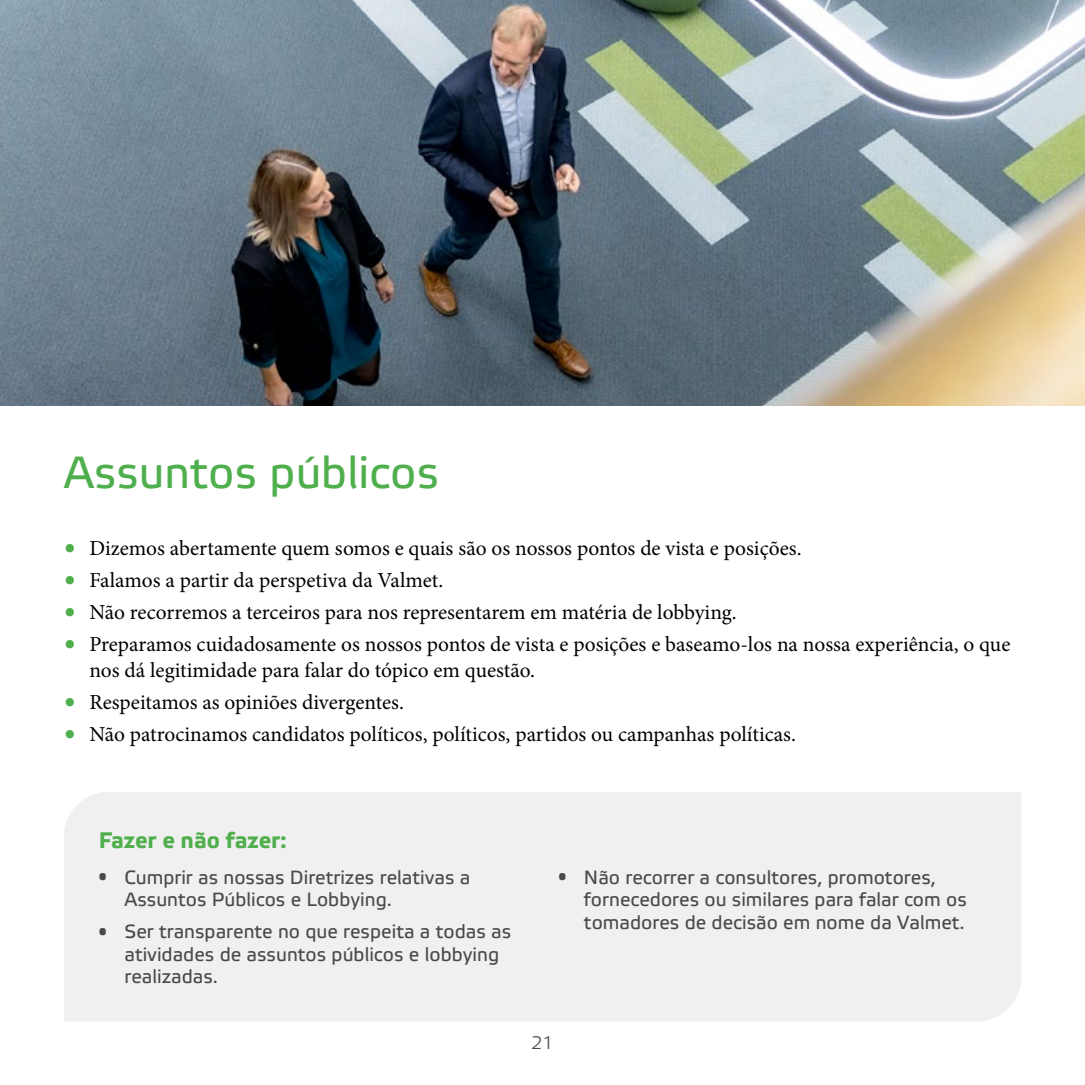
<style>
.page{position:relative;width:1085px;height:1085px;background:#fff}
.page>*{position:absolute;margin:0;border:0;box-sizing:border-box;transform-origin:0 0}
.t1{font:45px "Etelka Text";color:#4faf4d}
.t2{font:700 22.5px "Etelka Text";color:#4faf4d}
.t3{font:21.38px/25.7px "Minion Pro";color:#000}
.t4{font:19.12px/22.5px "Etelka Text";color:#4a4a49}
.t5{font:300 18px "Etelka";color:#4a4a49}
.s1{font-size:31.5px;color:#4faf4d}
.s2{font-size:13.5px}
</style>
<div class="page">
<img style="left:0;top:0;width:1084px;height:406px">
<div style="left:64px;top:792px;width:956px;height:229px;background:#f0f0f0"></div>
<h1 class="t1" style="left:64px;top:444px;width:376px">Assuntos públicos</h1>
<p class="t3" style="left:64px;top:535px;width:739px"><span class="s1">•</span> Dizemos abertamente quem somos e quais são os nossos pontos de vista e posições.</p>
<p class="t3" style="left:64px;top:567px;width:381px"><span class="s1">•</span> Falamos a partir da perspetiva da Valmet.</p>
<p class="t3" style="left:64px;top:599px;width:674px"><span class="s1">•</span> Não recorremos a terceiros para nos representarem em matéria de lobbying.</p>
<p class="t3" style="left:89px;top:631px;width:922px;text-indent:-26px"><span class="s1">•</span> Preparamos cuidadosamente os nossos pontos de vista e posições e baseamo-los na nossa experiência, o que nos dá legitimidade para falar do tópico em questão.</p>
<p class="t3" style="left:64px;top:689px;width:341px"><span class="s1">•</span> Respeitamos as opiniões divergentes.</p>
<p class="t3" style="left:64px;top:721px;width:733px"><span class="s1">•</span> Não patrocinamos candidatos políticos, políticos, partidos ou campanhas políticas.</p>
<p class="t2" style="left:99px;top:826px;width:189px">Fazer e não fazer:</p>
<p class="t4" style="left:124px;top:866px;width:347px;text-indent:-26px"><span class="s2">•</span> Cumprir as nossas Diretrizes relativas a<br>Assuntos Públicos e Lobbying.</p>
<p class="t4" style="left:124px;top:920px;width:388px;text-indent:-26px"><span class="s2">•</span> Ser transparente no que respeita a todas as atividades de assuntos públicos e lobbying realizadas.</p>
<p class="t4" style="left:584px;top:866px;width:384px;text-indent:-26px"><span class="s2">•</span> Não recorrer a consultores, promotores, fornecedores ou similares para falar com os tomadores de decisão em nome da Valmet.</p>
<p class="t5" style="left:531px;top:1031px;width:24px">21</p>
</div>
